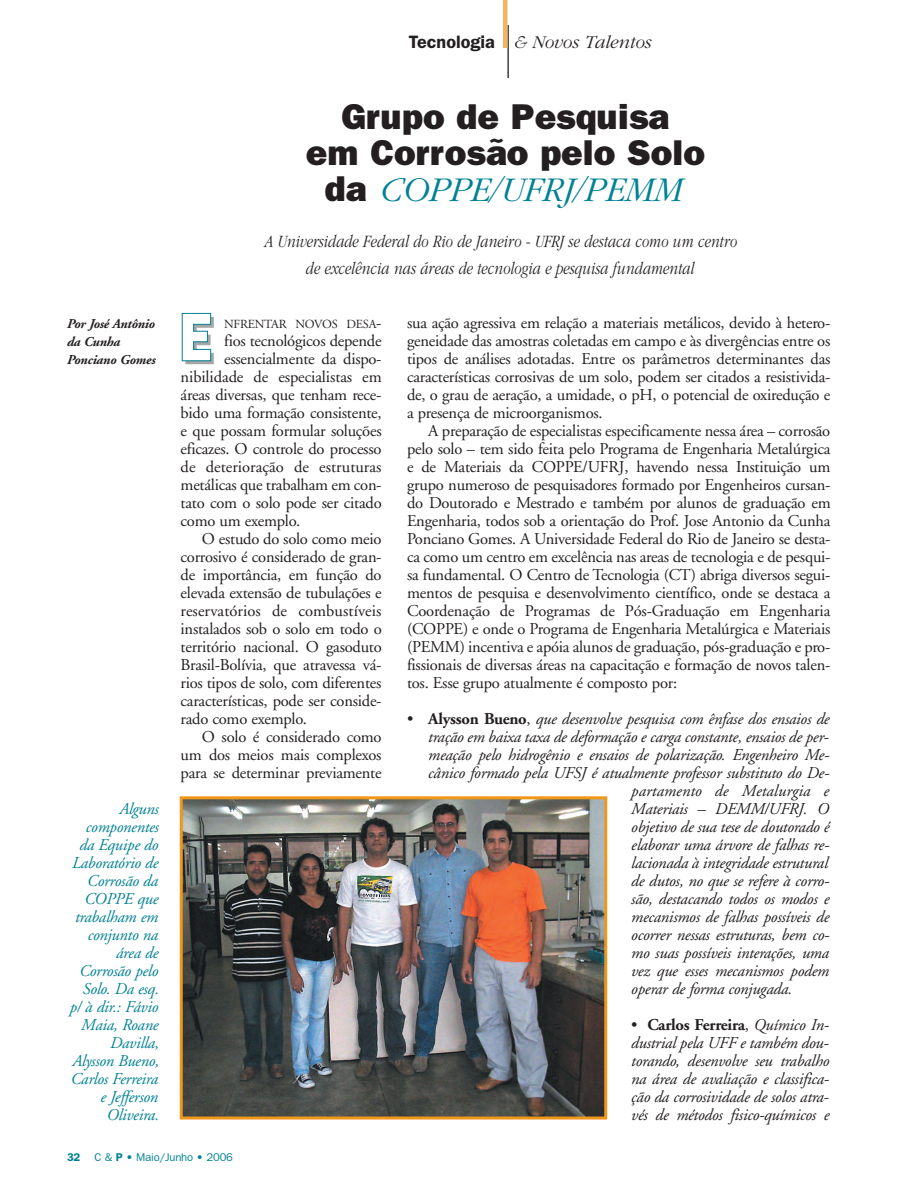
<style>
.page{position:relative;width:900px;height:1202px;background:#fff}
.page>*{position:absolute;margin:0;border:0;box-sizing:border-box;transform-origin:0 0}
.t1{font:800 36px/36px "Franklin Gothic";color:#231f20;text-align:center}
.t2{font:italic 300 36px "Garamond";color:#008194}
.t3{font:italic 300 18.75px "Garamond";color:#231f20}
.t4{font:italic 300 18px/27px "Garamond";color:#231f20;text-align:center;scale:.8 1}
.t5{font:16.5px/18px "Adobe Garamond";letter-spacing:-.015em;color:#231f20;text-align:justify}
.t6{font:italic 16.5px/18px "Adobe Garamond";letter-spacing:-.015em;color:#231f20;text-align:justify}
.t7{font:italic 16.5px/18px "Adobe Garamond";letter-spacing:-.015em;color:#008194;text-align:right}
.t8{font:16.5px "Adobe Garamond";letter-spacing:.005em;color:#231f20}
.t9{font:italic 16.5px "Adobe Garamond";letter-spacing:.005em;color:#231f20}
.t10{font:italic 700 13.5px/18px "Adobe Garamond";letter-spacing:-.015em;color:#231f20}
.t11{font:12.3px "Adobe Garamond";letter-spacing:-.02em;color:#231f20}
.t12{font:11.25px "Franklin Gothic";letter-spacing:-.02em;color:#008194}
.t13{font:600 11.25px "Franklin Gothic";color:#008194}
.s1{font-family:"Franklin Gothic";font-weight:600;font-style:normal;font-size:18px}
.s2{font-family:"Franklin Gothic";font-weight:800;font-style:normal;color:#231f20}
.s3{font-size:16.5px}
.s4{font-style:normal}
.s5{font-weight:700;font-style:normal}
.s6{font-weight:600}
</style>
<div class="page">
<svg style="left:179px;top:0;width:429px;height:1120px"></svg>
<p class="t3" style="left:408px;top:35px;width:243px"><span class="s1">Tecnologia</span> &amp; Novos Talentos</p>
<h1 class="t1" style="left:306px;top:101px;width:400px">Grupo de Pesquisa<br>em Corrosão pelo Solo</h1>
<h1 class="t2" style="left:325px;top:176px;width:357px"><span class="s2">da</span> COPPE/UFRJ/PEMM</h1>
<p class="t10" style="left:66px;top:315px;width:90px">Por José Antônio da Cunha<br>Ponciano Gomes</p>
<p class="t7" style="left:70px;top:801px;width:91px">Alguns componentes da Equipe do<br>Laboratório de<br>Corrosão da<br>COPPE que trabalham em conjunto na área de<br>Corrosão pelo<br>Solo. Da esq. p/ à dir.: Fávio<br>Maia, Roane<br>Davilla,<br>Alysson Bueno,<br>Carlos Ferreira e Jefferson<br>Oliveira.</p>
<p class="t4" style="left:263px;top:230px;width:592px">A Universidade Federal do Rio de Janeiro - UFRJ se destaca como um centro de excelência nas áreas de tecnologia e pesquisa fundamental</p>
<p class="t11" style="left:224px;top:319px;width:159px">NFRENTAR NOVOS DESA<span class="s3">-</span></p>
<p class="t5" style="left:224px;top:333px;width:159px">fios tecnológicos depende</p>
<p class="t5" style="left:224px;top:351px;width:159px">essencialmente da dispo-</p>
<p class="t5" style="left:180px;top:369px;width:202px">nibilidade de especialistas em</p>
<p class="t5" style="left:180px;top:387px;width:202px">áreas diversas, que tenham rece-</p>
<p class="t5" style="left:180px;top:405px;width:202px">bido uma formação consistente,</p>
<p class="t5" style="left:180px;top:423px;width:202px">e que possam formular soluções</p>
<p class="t5" style="left:180px;top:441px;width:202px">eficazes. O controle do processo</p>
<p class="t8" style="left:180px;top:460px;width:202px">de deterioração de estruturas</p>
<p class="t5" style="left:180px;top:477px;width:202px">metálicas que trabalham em con-</p>
<p class="t5" style="left:180px;top:495px;width:203px">tato com o solo pode ser citado</p>
<p class="t5" style="left:180px;top:513px;width:121px">como um exemplo.</p>
<p class="t5" style="left:202px;top:531px;width:181px">O estudo do solo como meio</p>
<p class="t5" style="left:180px;top:549px;width:202px">corrosivo é considerado de gran-</p>
<p class="t5" style="left:180px;top:567px;width:202px">de importância, em função do</p>
<p class="t5" style="left:180px;top:585px;width:202px">elevada extensão de tubulações e</p>
<p class="t8" style="left:180px;top:604px;width:202px">reservatórios de combustíveis</p>
<p class="t5" style="left:180px;top:621px;width:202px">instalados sob o solo em todo o</p>
<p class="t5" style="left:180px;top:639px;width:203px">território nacional. O gasoduto</p>
<p class="t5" style="left:180px;top:657px;width:202px">Brasil-Bolívia, que atravessa vá-</p>
<p class="t5" style="left:180px;top:675px;width:202px">rios tipos de solo, com diferentes</p>
<p class="t5" style="left:180px;top:693px;width:202px">características, pode ser conside-</p>
<p class="t5" style="left:180px;top:711px;width:128px">rado como exemplo.</p>
<p class="t5" style="left:202px;top:729px;width:181px">O solo é considerado como</p>
<p class="t5" style="left:180px;top:747px;width:202px">um dos meios mais complexos</p>
<p class="t5" style="left:180px;top:765px;width:202px">para se determinar previamente</p>
<p class="t5" style="left:407px;top:315px;width:425px">sua ação agressiva em relação a materiais metálicos, devido à hetero&shy;geneidade das amostras coletadas em campo e às divergências entre os tipos de análises adotadas. Entre os parâmetros determinantes das características corrosivas de um solo, podem ser citados a resistivida&shy;de, o grau de aeração, a umidade, o pH, o potencial de oxiredução e a presença de microorganismos.</p>
<p class="t5" style="left:407px;top:423px;width:425px;text-indent:21px">A preparação de especialistas especificamente nessa área – corrosão pelo solo – tem sido feita pelo Programa de Engenharia Metalúrgica e de Materiais da COPPE/UFRJ, havendo nessa Instituição um grupo numeroso de pesquisadores formado por Engenheiros cursan&shy;do Doutorado e Mestrado e também por alunos de graduação em Engenharia, todos sob a orientação do Prof. Jose Antonio da Cunha Ponciano Gomes. A Universidade Federal do Rio de Janeiro se desta&shy;ca como um centro em excelência nas areas de tecnologia e de pesqui&shy;sa fundamental. O Centro de Tecnologia (CT) abriga diversos segui&shy;mentos de pesquisa e desenvolvimento científico, onde se destaca a Coordenação de Programas de Pós-Graduação em Engenharia (COPPE) e onde o Programa de Engenharia Metalúrgica e Materiais (PEMM) incentiva e apóia alunos de graduação, pós-graduação e pro&shy;fissionais de diversas áreas na capacitação e formação de novos talen&shy;tos. Esse grupo atualmente é composto por:</p>
<p class="t6" style="left:407px;top:711px;width:424px"><span class="s4">•</span> <span class="s5">Alysson Bueno</span><span class="s4">,</span> que desenvolve pesquisa com ênfase dos ensaios de</p>
<p class="t6" style="left:428px;top:729px;width:402px">tração em baixa taxa de deformação e carga constante, ensaios de per-</p>
<p class="t6" style="left:428px;top:747px;width:402px">meação pelo hidrogênio e ensaios de polarização. Engenheiro Me-</p>
<p class="t6" style="left:428px;top:765px;width:402px">cânico formado pela UFSJ é atualmente professor substituto do De-</p>
<p class="t9" style="left:631px;top:784px;width:199px">partamento de Metalurgia e</p>
<p class="t6" style="left:631px;top:801px;width:199px">Materiais – DEMM/UFRJ. O</p>
<p class="t6" style="left:631px;top:819px;width:200px">objetivo de sua tese de doutorado é</p>
<p class="t6" style="left:631px;top:837px;width:199px">elaborar uma árvore de falhas re-</p>
<p class="t6" style="left:631px;top:855px;width:198px">lacionada à integridade estrutural</p>
<p class="t6" style="left:631px;top:873px;width:199px">de dutos, no que se refere à corro-</p>
<p class="t6" style="left:631px;top:891px;width:200px">são, destacando todos os modos e</p>
<p class="t6" style="left:631px;top:909px;width:200px">mecanismos de falhas possíveis de</p>
<p class="t6" style="left:631px;top:927px;width:199px">ocorrer nessas estruturas, bem co-</p>
<p class="t6" style="left:631px;top:945px;width:199px">mo suas possíveis interações, uma</p>
<p class="t6" style="left:631px;top:963px;width:199px">vez que esses mecanismos podem</p>
<p class="t6" style="left:631px;top:981px;width:162px">operar de forma conjugada.</p>
<p class="t6" style="left:631px;top:1017px;width:200px"><span class="s4">•</span> <span class="s5">Carlos Ferreira</span><span class="s4">,</span> Químico In&shy;dustrial pela UFF e também dou&shy;torando, desenvolve seu trabalho na área de avaliação e classifica&shy;ção da corrosividade de solos atra&shy;vés de métodos fisico-químicos e</p>
<p class="t13" style="left:67px;top:1153px;width:15px">32</p>
<p class="t12" style="left:95px;top:1153px;width:140px">C &amp; <span class="s6">P</span> • Maio/Junho • 2006</p>
</div>
